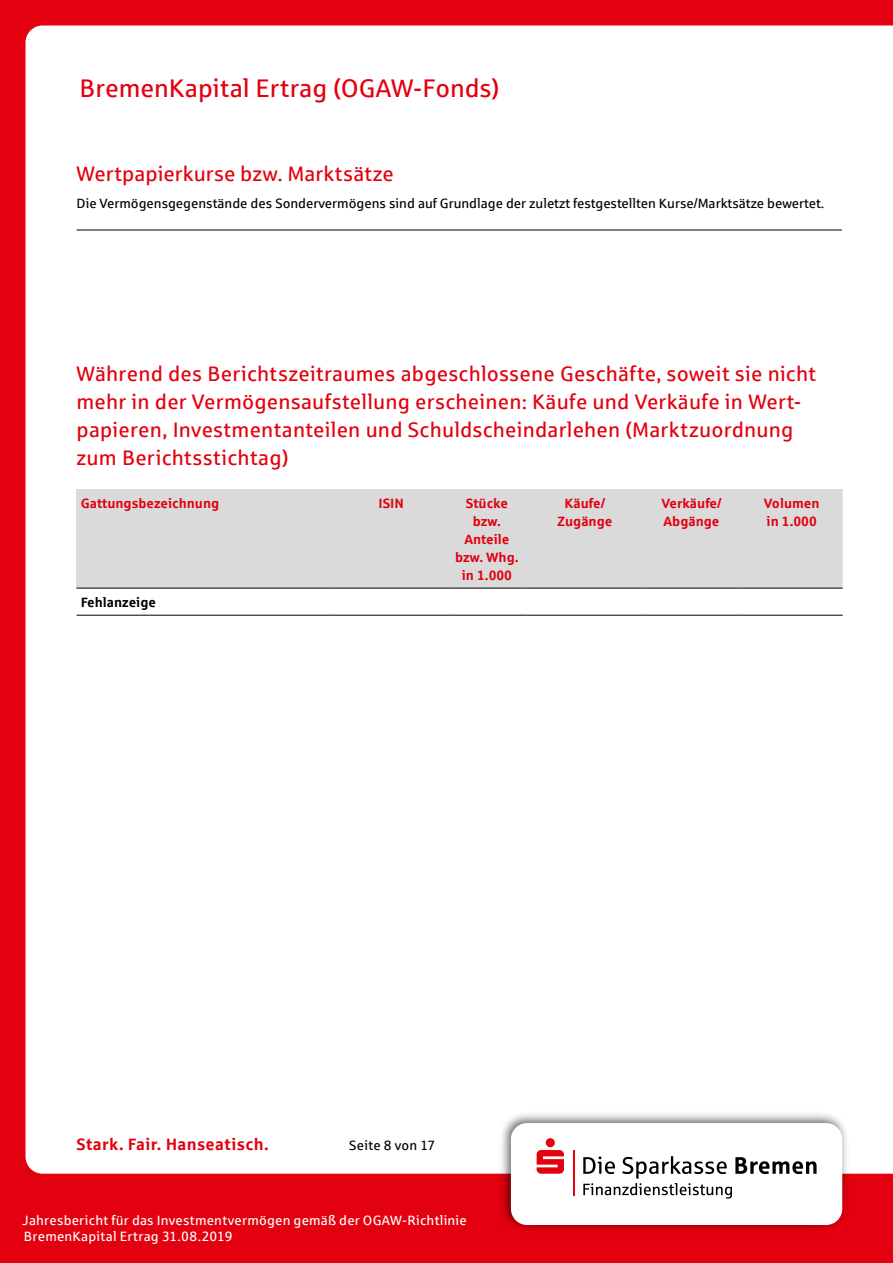
<style>
.page{position:relative;width:893px;height:1263px;background:#e3000f}
.page>*{position:absolute;margin:0;border:0;box-sizing:border-box;transform-origin:0 0}
.t1{font:25.5px "Sparkasse Rg";color:#e3000f}
.t2{font:21px/27.8px "Sparkasse Rg";letter-spacing:.01em;color:#e3000f}
.t3{font:700 16.5px "Sparkasse Rg";letter-spacing:.015em;color:#e3000f}
.t4{font:13.5px "Sparkasse Rg";color:#000}
.t5{font:700 13.5px/18px "Sparkasse Rg";color:#e3000f;text-align:center}
.t6{font:13.5px/16.2px "Sparkasse Rg";letter-spacing:.015em;color:#fff}
.t7{font:700 13.5px "Sparkasse Rg";color:#000}
</style>
<div class="page">
<div style="left:26px;top:26px;width:867px;height:1148px;background:#fff"></div>
<img style="left:496px;top:1108px;width:357px;height:121px">
<div style="left:511px;top:1123px;width:331px;height:102px;background:#fff;border-radius:16px"></div>
<div style="left:546px;top:1138px;width:9px;height:9px;background:#e3000f;border-radius:50%"></div>
<svg style="left:537px;top:1150px;width:27px;height:24px"></svg>
<svg style="left:583px;top:1156px;width:233px;height:42px"></svg>
<hr style="left:573px;top:1150px;width:2px;height:45px;background:#e3000f">
<div style="left:77px;top:489px;width:255px;height:99px;background:#dadada"></div>
<div style="left:332px;top:489px;width:511px;height:99px;background:#dadada"></div>
<svg style="left:77px;top:588px;width:766px;height:28px;background:#f0f0f0"></svg>
<hr style="left:741px;top:615px;width:102px;height:1px;background:#000">
<hr style="left:77px;top:230px;width:765px;height:1px;background:#000">
<p class="t1" style="left:80px;top:72px;width:421px">BremenKapital Ertrag (OGAW-Fonds)</p>
<p class="t2" style="left:77px;top:160px;width:319px">Wertpapierkurse bzw. Marktsätze</p>
<p class="t4" style="left:77px;top:195px;width:749px">Die Vermögensgegenstände des Sondervermögens sind auf Grundlage der zuletzt festgestellten Kurse/Marktsätze bewertet.</p>
<p class="t2" style="left:77px;top:360px;width:741px">Während des Berichtszeitraumes abgeschlossene Geschäfte, soweit sie nicht mehr in der Vermögensaufstellung erscheinen: Käufe und Verkäufe in Wert&shy;papieren, Investmentanteilen und Schuldscheindarlehen (Marktzuordnung zum Berichtsstichtag)</p>
<p class="t5" style="left:81px;top:493px;width:140px">Gattungsbezeichnung</p>
<p class="t5" style="left:378px;top:493px;width:27px">ISIN</p>
<p class="t5" style="left:455px;top:493px;width:65px">Stücke bzw.<br>Anteile bzw. Whg. in 1.000</p>
<p class="t5" style="left:557px;top:493px;width:56px">Käufe/<br>Zugänge</p>
<p class="t5" style="left:661px;top:493px;width:62px;text-align:left">Verkäufe/<br>Abgänge</p>
<p class="t5" style="left:764px;top:493px;width:57px;text-align:left">Volumen in 1.000</p>
<p class="t7" style="left:81px;top:593px;width:77px">Fehlanzeige</p>
<p class="t3" style="left:76px;top:1133px;width:194px">Stark. Fair. Hanseatisch.</p>
<p class="t4" style="left:349px;top:1137px;width:88px">Seite 8 von 17</p>
<p class="t6" style="left:22px;top:1212px;width:446px">Jahresbericht für das Investmentvermögen gemäß der OGAW-Richtlinie<br>BremenKapital Ertrag 31.08.2019</p>
</div>
